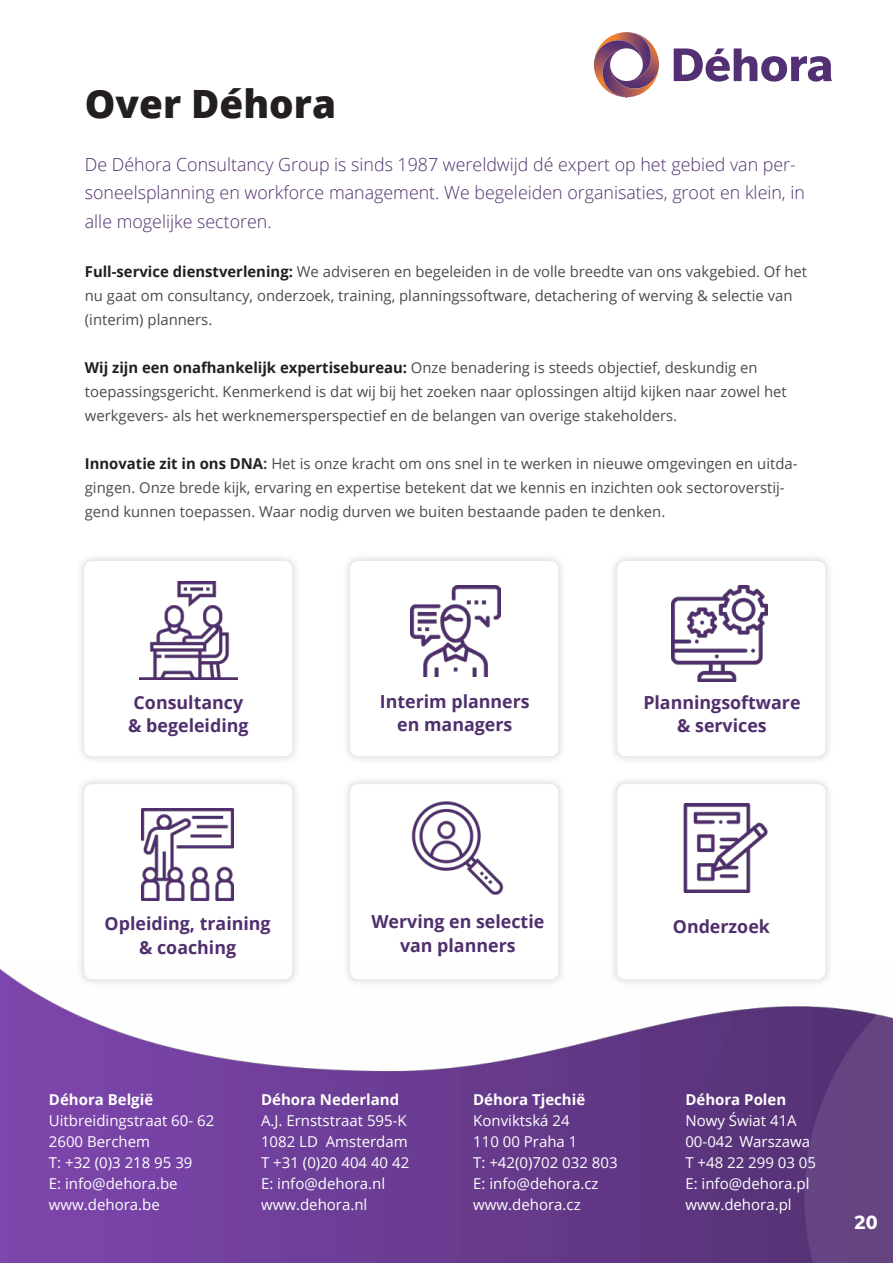
<style>
.page{position:relative;width:893px;height:1263px;background:#fff}
.page>*{position:absolute;margin:0;border:0;box-sizing:border-box;transform-origin:0 0}
.t1{font:800 39px "Open Sans";color:#231f20}
.t2{font:700 21px "Slate Pro";color:#fff}
.t3{font:300 18px/28.5px "Open Sans";color:#502f6d}
.t4{font:700 18px/23.5px "Open Sans";color:#502f6d;text-align:center}
.t5{font:15px/24px "Open Sans";color:#4c4b4c}
.t6{font:15px/21px "Open Sans";color:#fff}
.t7{font:700 15px "Open Sans";color:#fff}
.s1{font-weight:700;color:#231f20}
.s2{font-weight:700}
</style>
<div class="page">
<div style="left:341px;top:775px;width:226px;height:213px;background:#f7f7f7"></div>
<div style="left:349px;top:783px;width:210px;height:197px;background:#fff;border-radius:9px"></div>
<div style="left:349px;top:783px;width:211px;height:198px;border:2px solid #eaeaea;border-radius:9px"></div>
<div style="left:75px;top:775px;width:226px;height:213px;background:#f7f7f7"></div>
<div style="left:84px;top:783px;width:209px;height:197px;background:#fff;border-radius:9px"></div>
<div style="left:83px;top:783px;width:211px;height:198px;border:2px solid #eaeaea;border-radius:9px"></div>
<div style="left:608px;top:552px;width:226px;height:213px;background:#f7f7f7"></div>
<div style="left:617px;top:560px;width:209px;height:197px;background:#fff;border-radius:9px"></div>
<div style="left:616px;top:560px;width:211px;height:198px;border:2px solid #eaeaea;border-radius:9px"></div>
<div style="left:341px;top:552px;width:226px;height:213px;background:#f7f7f7"></div>
<div style="left:349px;top:560px;width:210px;height:197px;background:#fff;border-radius:9px"></div>
<div style="left:349px;top:560px;width:211px;height:198px;border:2px solid #eaeaea;border-radius:9px"></div>
<img style="left:0;top:963px;width:893px;height:300px">
<div style="left:75px;top:552px;width:226px;height:213px;background:#f7f7f7"></div>
<div style="left:84px;top:560px;width:209px;height:197px;background:#fff;border-radius:9px"></div>
<div style="left:83px;top:560px;width:211px;height:198px;border:2px solid #eaeaea;border-radius:9px"></div>
<svg style="left:674px;top:48px;width:158px;height:34px"></svg>
<img style="left:627px;top:32px;width:28px;height:17px">
<img style="left:594px;top:32px;width:33px;height:55px">
<img style="left:594px;top:63px;width:8px;height:2px">
<img style="left:605px;top:48px;width:37px;height:1px">
<img style="left:594px;top:44px;width:11px;height:19px">
<img style="left:603px;top:49px;width:56px;height:48px">
<svg style="left:656px;top:68px;width:3px;height:8px"></svg>
<img style="left:139px;top:582px;width:98px;height:98px">
<img style="left:410px;top:586px;width:90px;height:90px">
<img style="left:672px;top:586px;width:96px;height:96px">
<img style="left:142px;top:808px;width:92px;height:92px">
<img style="left:412px;top:802px;width:92px;height:92px">
<div style="left:608px;top:775px;width:226px;height:213px;background:#f7f7f7"></div>
<div style="left:617px;top:783px;width:209px;height:197px;background:#fff;border-radius:9px"></div>
<div style="left:616px;top:783px;width:211px;height:198px;border:2px solid #eaeaea;border-radius:9px"></div>
<img style="left:683px;top:804px;width:85px;height:88px">
<h1 class="t1" style="left:85px;top:88px;width:253px">Over Déhora</h1>
<p class="t3" style="left:85px;top:150px;width:722px">De Déhora Consultancy Group is sinds 1987 wereldwijd dé expert op het gebied van per&shy;soneelsplanning en workforce management. We begeleiden organisaties, groot en klein, in alle mogelijke sectoren.</p>
<p class="t5" style="left:85px;top:261px;width:724px"><span class="s1">Full-service dienstverlening:</span> We adviseren en begeleiden in de volle breedte van ons vakgebied. Of het nu gaat om consultancy, onderzoek, training, planningssoftware, detachering of werving &amp; selectie van (interim) planners.</p>
<p class="t5" style="left:85px;top:357px;width:703px"><span class="s1">Wij zijn een onafhankelijk expertisebureau:</span> Onze benadering is steeds objectief, deskundig en toepassingsgericht. Kenmerkend is dat wij bij het zoeken naar oplossingen altijd kijken naar zowel het werkgevers- als het werknemersperspectief en de belangen van overige stakeholders.</p>
<p class="t5" style="left:85px;top:453px;width:714px"><span class="s1">Innovatie zit in ons DNA</span><span class="s2">:</span> Het is onze kracht om ons snel in te werken in nieuwe omgevingen en uitda&shy;gingen. Onze brede kijk, ervaring en expertise betekent dat we kennis en inzichten ook sectoroverstij&shy;gend kunnen toepassen. Waar nodig durven we buiten bestaande paden te denken.</p>
<p class="t4" style="left:128px;top:692px;width:122px;text-align:left">Consultancy &amp; begeleiding</p>
<p class="t4" style="left:380px;top:691px;width:151px">Interim planners en managers</p>
<p class="t4" style="left:643px;top:692px;width:159px">Planningsoftware &amp; services</p>
<p class="t4" style="left:105px;top:914px;width:168px">Opleiding, training &amp; coaching</p>
<p class="t4" style="left:371px;top:912px;width:174px">Werving en selectie van planners</p>
<p class="t4" style="left:673px;top:916px;width:99px">Onderzoek</p>
<p class="t7" style="left:49px;top:1093px;width:106px">Déhora België</p>
<p class="t6" style="left:49px;top:1111px;width:167px">Uitbreidingstraat 60- 62<br>2600 Berchem<br>T: +32 (0)3 218 95 39<br>E: info@dehora.be www.dehora.be</p>
<p class="t7" style="left:261px;top:1093px;width:140px">Déhora Nederland</p>
<p class="t6" style="left:261px;top:1111px;width:150px">A.J. Ernststraat 595-K<br>1082 LD Amsterdam<br>T +31 (0)20 404 40 42<br>E: info@dehora.nl www.dehora.nl</p>
<p class="t7" style="left:473px;top:1093px;width:114px">Déhora Tjechië</p>
<p class="t6" style="left:473px;top:1111px;width:146px">Konviktská 24<br>110 00 Praha 1<br>T: +42(0)702 032 803<br>E: info@dehora.cz www.dehora.cz</p>
<p class="t7" style="left:685px;top:1093px;width:102px">Déhora Polen</p>
<p class="t6" style="left:685px;top:1110px;width:132px">Nowy Świat 41A<br>00-042 Warszawa<br>T +48 22 299 03 05<br>E: info@dehora.pl www.dehora.pl</p>
<h2 class="t2" style="left:854px;top:1209px;width:25px">20</h2>
</div>
